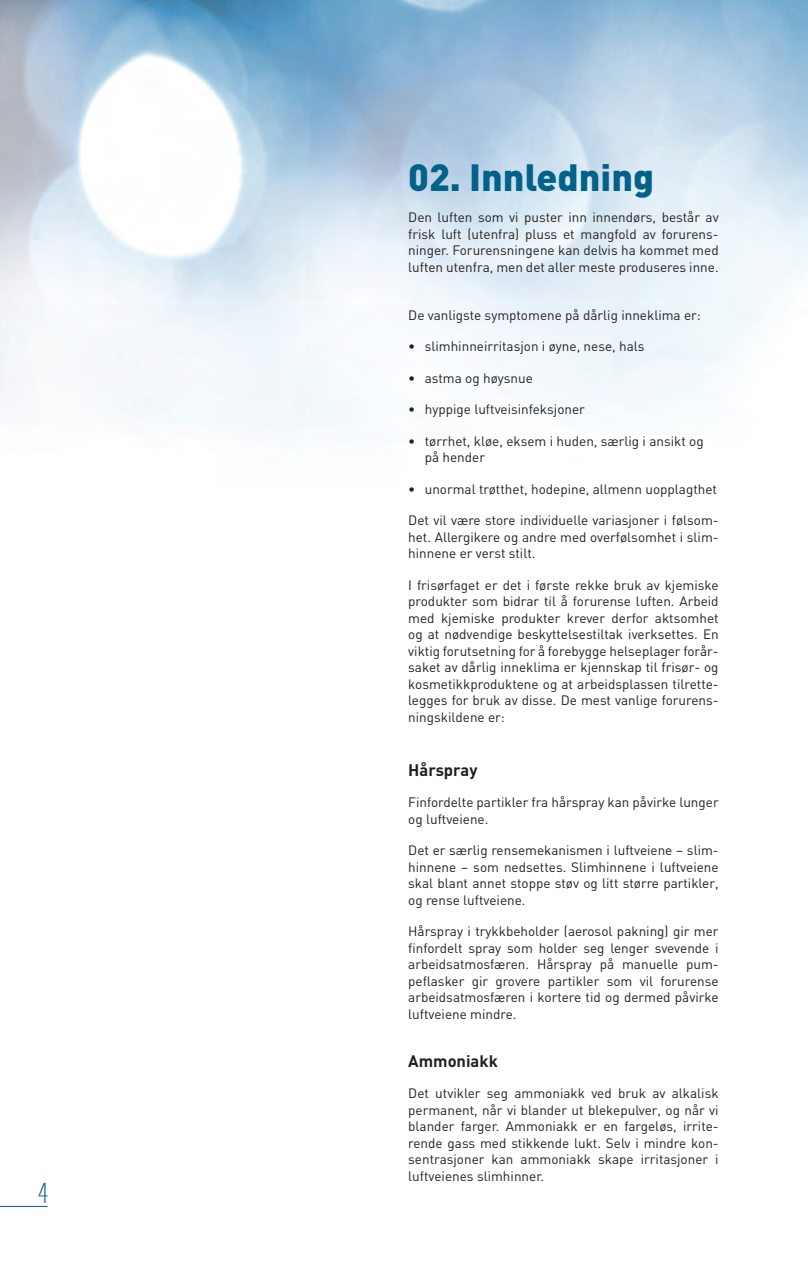
<style>
.page{position:relative;width:808px;height:1263px;background:#fff}
.page>*{position:absolute;margin:0;border:0;box-sizing:border-box;transform-origin:0 0}
.Heading{font:900 37.5px "DIN";color:#006288}
.t1{font:28.5px "RB No 2 Light Alternative";color:#006288}
.Mellomtittel{font:700 16.5px "DIN";color:#231f20}
.Brødtekst{font:13.5px/16.5px "DIN";color:#231f20;text-align:justify}
.Mellomtittel-2{font:13.5px/16.5px "DIN";color:#231f20}
</style>
<div class="page">
<hr style="left:0;top:1206px;width:48px;height:1px;background:#006288">
<img style="left:0;top:0;width:808px;height:437px">
<h2 class="t1" style="left:38px;top:1177px;width:12px">4</h2>
<p class="Heading" style="left:408px;top:152px;width:247px">02. Innledning</p>
<p class="Brødtekst" style="left:408px;top:209px;width:312px">Den luften som vi puster inn innendørs, består av frisk luft (utenfra) pluss et mangfold av forurens&shy;ninger. Forurensningene kan delvis ha kommet med luften utenfra, men det aller meste produseres inne.</p>
<p class="Brødtekst" style="left:408px;top:306px;width:294px">De vanligste symptomene på dårlig inneklima er:</p>
<p class="Brødtekst" style="left:408px;top:338px;width:238px">• slimhinneirritasjon i øyne, nese, hals</p>
<p class="Brødtekst" style="left:408px;top:369px;width:126px">• astma og høysnue</p>
<p class="Brødtekst" style="left:408px;top:401px;width:178px">• hyppige luftveisinfeksjoner</p>
<p class="Brødtekst" style="left:425px;top:432px;width:280px;text-indent:-16px">• tørrhet, kløe, eksem i huden, særlig i ansikt og på hender</p>
<p class="Brødtekst" style="left:408px;top:480px;width:310px">• unormal trøtthet, hodepine, allmenn uopplagthet</p>
<p class="Brødtekst" style="left:408px;top:512px;width:312px">Det vil være store individuelle variasjoner i følsom&shy;het. Allergikere og andre med overfølsomhet i slim&shy;hinnene er verst stilt.</p>
<p class="Brødtekst" style="left:408px;top:576px;width:312px">I frisørfaget er det i første rekke bruk av kjemiske produkter som bidrar til å forurense luften. Arbeid med kjemiske produkter krever derfor aktsomhet og at nødvendige beskyttelsestiltak iverksettes. En viktig forutsetning for å forebygge helseplager forår&shy;saket av dårlig inneklima er kjennskap til frisør- og kosmetikkproduktene og at arbeidsplassen tilrette&shy;legges for bruk av disse. De mest vanlige forurens&shy;ningskildene er:</p>
<p class="Mellomtittel" style="left:408px;top:759px;width:71px">Hårspray</p>
<p class="Mellomtittel-2" style="left:408px;top:794px;width:312px">Finfordelte partikler fra hårspray kan påvirke lunger og luftveiene.</p>
<p class="Brødtekst" style="left:408px;top:842px;width:312px">Det er særlig rensemekanismen i luftveiene – slim&shy;hinnene – som nedsettes. Slimhinnene i luftveiene skal blant annet stoppe støv og litt større partikler, og rense luftveiene.</p>
<p class="Brødtekst" style="left:408px;top:923px;width:312px">Hårspray i trykkbeholder (aerosol pakning) gir mer finfordelt spray som holder seg lenger svevende i arbeidsatmosfæren. Hårspray på manuelle pum&shy;peflasker gir grovere partikler som vil forurense arbeidsatmosfæren i kortere tid og dermed påvirke luftveiene mindre.</p>
<p class="Mellomtittel" style="left:408px;top:1050px;width:91px">Ammoniakk</p>
<p class="Mellomtittel-2" style="left:408px;top:1085px;width:312px;text-align:justify">Det utvikler seg ammoniakk ved bruk av alkalisk permanent, når vi blander ut blekepulver, og når vi blander farger. Ammoniakk er en fargeløs, irrite&shy;rende gass med stikkende lukt. Selv i mindre kon&shy;sentrasjoner kan ammoniakk skape irritasjoner i luftveienes slimhinner.</p>
</div>
